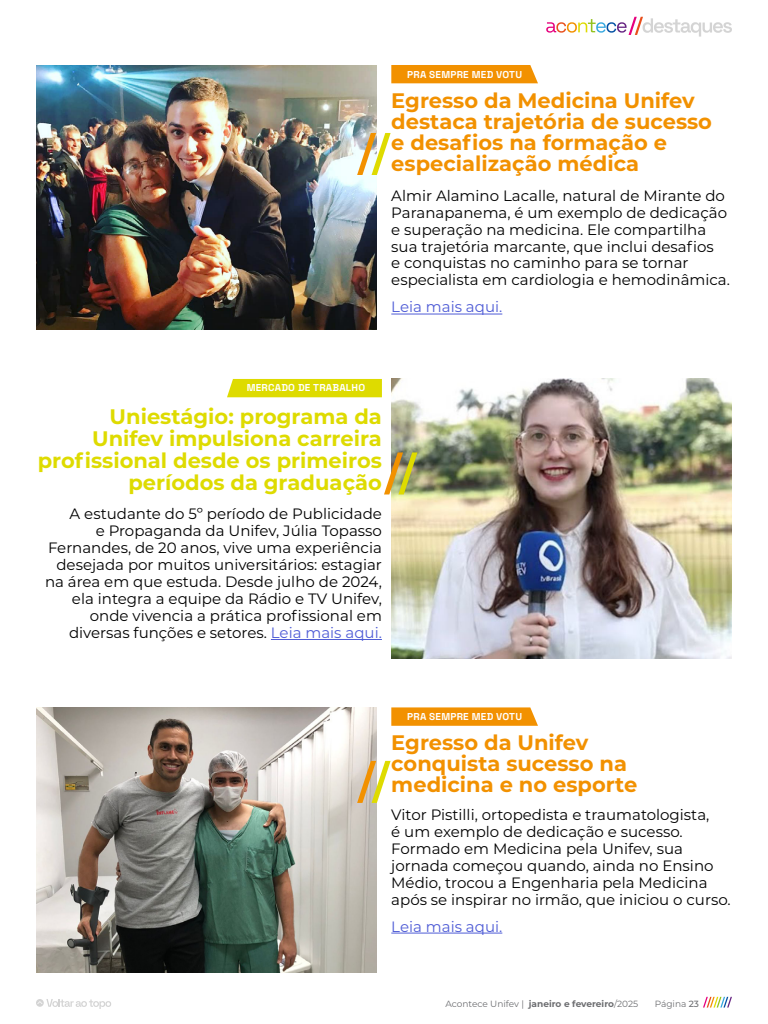
<style>
.page{position:relative;width:768px;height:1024px;background:#fff}
.page>*{position:absolute;margin:0;border:0;box-sizing:border-box;transform-origin:0 0}
.t1{font:700 21px/21px "Montserrat";color:#f29100}
.t2{font:700 21px/22px "Montserrat";color:#dedb00;text-align:right}
.t3{font:15px/17px "Montserrat";color:#000}
.t4{font:15px "Montserrat";color:#4f5cd6}
.t5{font:700 10px "Space Grotesk";letter-spacing:.025em;color:#fff}
.t6{font:9px "Montserrat";color:#6d6e71}
.s1{color:#4f5cd6}
.s2{font-weight:700}
.s3{font-weight:500}
</style>
<div class="page">
<svg style="left:703px;top:997px;width:29px;height:11px"></svg>
<svg style="left:546px;top:17px;width:186px;height:20px"></svg>
<svg style="left:38px;top:999px;width:73px;height:10px"></svg>
<img style="left:36px;top:65px;width:341px;height:265px">
<img style="left:36px;top:707px;width:341px;height:265px">
<hr style="left:391px;top:314px;width:111px;height:1px;background:#4f5cd6">
<hr style="left:391px;top:933px;width:111px;height:1px;background:#4f5cd6">
<svg style="left:357px;top:133px;width:34px;height:42px"></svg>
<svg style="left:357px;top:761px;width:34px;height:42px"></svg>
<div style="left:391px;top:65px;width:147px;height:18px;background:#f29100"></div>
<svg style="left:391px;top:707px;width:147px;height:19px;background:#f2970f"></svg>
<img style="left:391px;top:379px;width:341px;height:279px">
<hr style="left:271px;top:639px;width:111px;height:1px;background:#4f5cd6">
<svg style="left:384px;top:452px;width:33px;height:42px"></svg>
<div style="left:227px;top:379px;width:155px;height:18px;background:#dedb00"></div>
<p class="t5" style="left:407px;top:67px;width:117px">PRA SEMPRE MED VOTU</p>
<h1 class="t1" style="left:391px;top:89px;width:322px">Egresso da Medicina Unifev destaca trajetória de sucesso e desafios na formação e especialização médica</h1>
<p class="t3" style="left:391px;top:186px;width:340px">Almir Alamino Lacalle, natural de Mirante do Paranapanema, é um exemplo de dedicação e superação na medicina. Ele compartilha sua trajetória marcante, que inclui desafios<br>e conquistas no caminho para se tornar especialista em cardiologia e hemodinâmica.</p>
<p class="t4" style="left:391px;top:297px;width:113px">Leia mais aqui.</p>
<p class="t5" style="left:247px;top:381px;width:120px">MERCADO DE TRABALHO</p>
<h1 class="t2" style="left:38px;top:405px;width:346px">Uniestágio: programa da<br>Unifev impulsiona carreira profissional desde os primeiros períodos da graduação</h1>
<p class="t3" style="left:45px;top:505px;width:338px;text-align:right">A estudante do 5º período de Publicidade<br>e Propaganda da Unifev, Júlia Topasso Fernandes, de 20 anos, vive uma experiência desejada por muitos universitários: estagiar na área em que estuda. Desde julho de 2024, ela integra a equipe da Rádio e TV Unifev, onde vivencia a prática profissional em diversas funções e setores. <span class="s1">Leia mais aqui.</span></p>
<p class="t5" style="left:407px;top:709px;width:117px">PRA SEMPRE MED VOTU</p>
<h1 class="t1" style="left:391px;top:731px;width:247px">Egresso da Unifev conquista sucesso na medicina e no esporte</h1>
<p class="t3" style="left:391px;top:805px;width:341px">Vitor Pistilli, ortopedista e traumatologista,<br>é um exemplo de dedicação e sucesso.<br>Formado em Medicina pela Unifev, sua jornada começou quando, ainda no Ensino Médio, trocou a Engenharia pela Medicina após se inspirar no irmão, que iniciou o curso.</p>
<p class="t4" style="left:391px;top:916px;width:113px">Leia mais aqui.</p>
<p class="t6" style="left:445px;top:997px;width:194px">Acontece Unifev | <span class="s2">janeiro e fevereiro</span>/2025</p>
<p class="t6" style="left:655px;top:997px;width:46px">Página <span class="s3">23</span></p>
</div>
